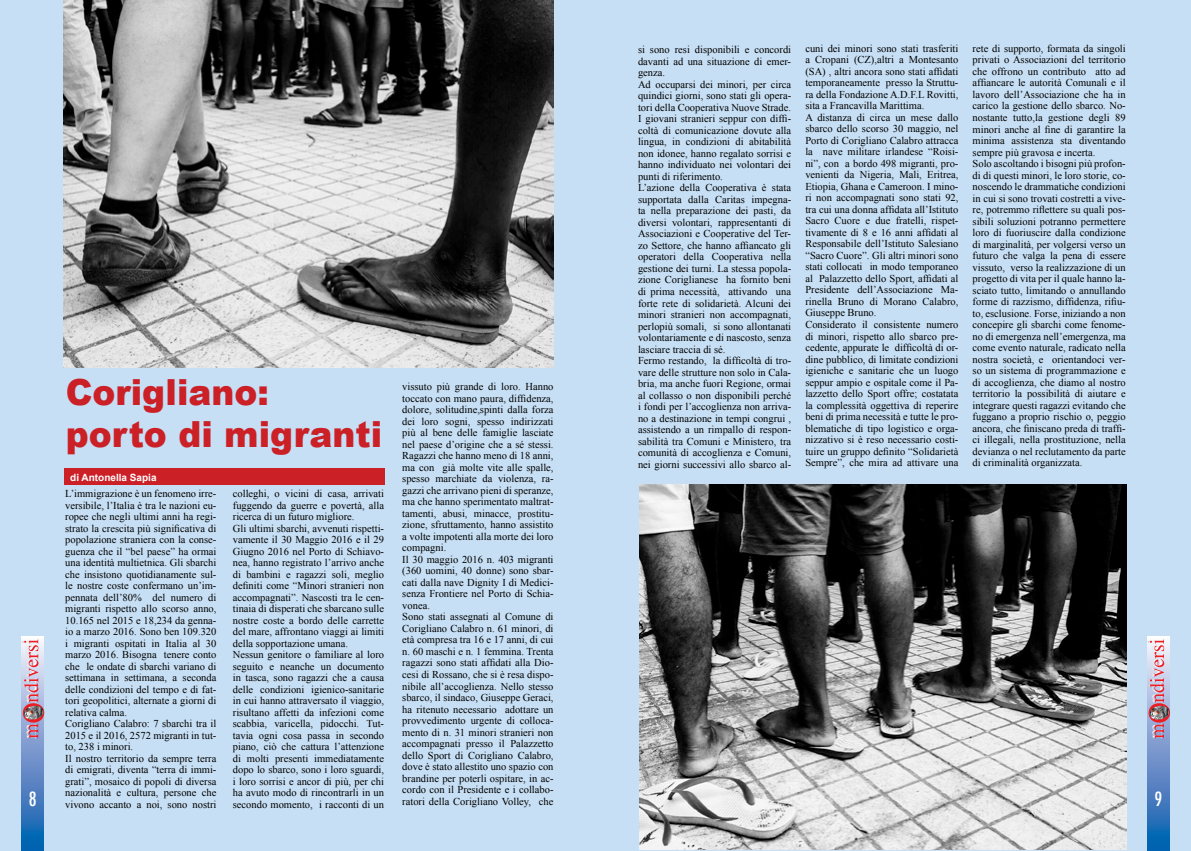
<style>
.page{position:relative;width:1191px;height:851px;background:#fff}
.page>*{position:absolute;margin:0;border:0;box-sizing:border-box;transform-origin:0 0}
.t1{font:900 36px/42px "Arial";color:#cc2027;scale:.96 1}
.t2{font:500 condensed 19px "Futura";color:#fff}
.t3{font:10.5px/11.5px "Times New Roman";color:#000}
.t4{font:700 10px "Arial";color:#fff}
</style>
<div class="page">
<div style="left:595px;top:0;width:596px;height:850px;background:#c7dff4"></div>
<div style="left:0;top:1px;width:595px;height:849px;background:#c7dff4"></div>
<svg style="left:1147px;top:636px;width:22px;height:214px;background:#4b81c1"></svg>
<svg style="left:1147px;top:639px;width:23px;height:99px;background:#cdb2c7"></svg>
<img style="left:1149px;top:705px;width:20px;height:14px">
<svg style="left:22px;top:636px;width:22px;height:214px;background:#4b81c1"></svg>
<svg style="left:22px;top:639px;width:22px;height:99px;background:#ceb0c5"></svg>
<img style="left:24px;top:705px;width:19px;height:14px">
<div style="left:65px;top:468px;width:320px;height:16px;background:#cc2027"></div>
<img style="left:64px;top:0;width:489px;height:367px">
<img style="left:639px;top:484px;width:487px;height:365px">
<p class="t3" style="left:638px;top:44px;width:155px">si sono resi disponibili e concordi davanti ad una situazione di emer&shy;genza.<br>Ad occuparsi dei minori, per circa quindici giorni, sono stati gli opera&shy;tori della Cooperativa Nuove Strade.<br>I giovani stranieri seppur con diffi&shy;coltà di comunicazione dovute alla lingua, in condizioni di abitabilità non idonee, hanno regalato sorrisi e hanno individuato nei volontari dei punti di riferimento.<br>L’azione della Cooperativa è stata supportata dalla Caritas impegna&shy;ta nella preparazione dei pasti, da diversi volontari, rappresentanti di Associazioni e Cooperative del Ter&shy;zo Settore, che hanno affiancato gli operatori della Cooperativa nella gestione dei turni. La stessa popola&shy;zione Coriglianese ha fornito beni di prima necessità, attivando una forte rete di solidarietà. Alcuni dei minori stranieri non accompagnati, perlopiù somali, si sono allontanati volontariamente e di nascosto, senza lasciare traccia di sé.<br>Fermo restando, la difficoltà di tro&shy;vare delle strutture non solo in Cala&shy;bria, ma anche fuori Regione, ormai al collasso o non disponibili perché i fondi per l’accoglienza non arriva&shy;no a destinazione in tempi congrui , assistendo a un rimpallo di respon&shy;sabilità tra Comuni e Ministero, tra comunità di accoglienza e Comuni, nei giorni successivi allo sbarco al-</p>
<p class="t3" style="left:805px;top:42px;width:155px">cuni dei minori sono stati trasferiti a Cropani (CZ),altri a Montesanto (SA) , altri ancora sono stati affidati temporaneamente presso la Struttu&shy;ra della Fondazione A.D.F.L Rovitti, sita a Francavilla Marittima.<br>A distanza di circa un mese dallo sbarco dello scorso 30 maggio, nel Porto di Corigliano Calabro attracca la nave militare irlandese “Roisi&shy;ni”, con a bordo 498 migranti, pro&shy;venienti da Nigeria, Mali, Eritrea, Etiopia, Ghana e Cameroon. I mino&shy;ri non accompagnati sono stati 92, tra cui una donna affidata all’Istituto Sacro Cuore e due fratelli, rispet&shy;tivamente di 8 e 16 anni affidati al Responsabile dell’Istituto Salesiano “Sacro Cuore”. Gli altri minori sono stati collocati in modo temporaneo al Palazzetto dello Sport, affidati al Presidente dell’Associazione Ma&shy;rinella Bruno di Morano Calabro, Giuseppe Bruno.<br>Considerato il consistente numero di minori, rispetto allo sbarco pre&shy;cedente, appurate le difficoltà di or&shy;dine pubblico, di limitate condizioni igieniche e sanitarie che un luogo seppur ampio e ospitale come il Pa&shy;lazzetto dello Sport offre; costatata la complessità oggettiva di reperire beni di prima necessità e tutte le pro&shy;blematiche di tipo logistico e orga&shy;nizzativo si è reso necessario costi&shy;tuire un gruppo definito “Solidarietà Sempre”, che mira ad attivare una</p>
<p class="t3" style="left:972px;top:43px;width:155px">rete di supporto, formata da singoli privati o Associazioni del territorio che offrono un contributo atto ad affiancare le autorità Comunali e il lavoro dell’Associazione che ha in carico la gestione dello sbarco. No&shy;nostante tutto,la gestione degli 89 minori anche al fine di garantire la minima assistenza sta diventando sempre più gravosa e incerta.<br>Solo ascoltando i bisogni più profon&shy;di di questi minori, le loro storie, co&shy;noscendo le drammatiche condizioni in cui si sono trovati costretti a vive&shy;re, potremmo riflettere su quali pos&shy;sibili soluzioni potranno permettere loro di fuoriuscire dalla condizione di marginalità, per volgersi verso un futuro che valga la pena di essere vissuto, verso la realizzazione di un progetto di vita per il quale hanno la&shy;sciato tutto, limitando o annullando forme di razzismo, diffidenza, rifiu&shy;to, esclusione. Forse, iniziando a non concepire gli sbarchi come fenome&shy;no di emergenza nell’emergenza, ma come evento naturale, radicato nella nostra società, e orientandoci ver&shy;so un sistema di programmazione e di accoglienza, che diamo al nostro territorio la possibilità di aiutare e integrare questi ragazzi evitando che fuggano a proprio rischio o, peggio ancora, che finiscano preda di traffi&shy;ci illegali, nella prostituzione, nella devianza o nel reclutamento da parte di criminalità organizzata.</p>
<h1 class="t1" style="left:66px;top:370px;width:331px">Corigliano:<br>porto di migranti</h1>
<p class="t3" style="left:233px;top:487px;width:153px">colleghi, o vicini di casa, arrivati fuggendo da guerre e povertà, alla ricerca di un futuro migliore.<br>Gli ultimi sbarchi, avvenuti rispetti&shy;vamente il 30 Maggio 2016 e il 29<br>Giugno 2016 nel Porto di Schiavo&shy;nea, hanno registrato l’arrivo anche di bambini e ragazzi soli, meglio definiti come “Minori stranieri non accompagnati”. Nascosti tra le cen&shy;tinaia di disperati che sbarcano sulle nostre coste a bordo delle carrette del mare, affrontano viaggi ai limiti della sopportazione umana.<br>Nessun genitore o familiare al loro seguito e neanche un documento in tasca, sono ragazzi che a causa delle condizioni igienico-sanitarie in cui hanno attraversato il viaggio, risultano affetti da infezioni come scabbia, varicella, pidocchi. Tut&shy;tavia ogni cosa passa in secondo piano, ciò che cattura l’attenzione di molti presenti immediatamente dopo lo sbarco, sono i loro sguardi, i loro sorrisi e ancor di più, per chi ha avuto modo di rincontrarli in un secondo momento, i racconti di un</p>
<p class="t3" style="left:402px;top:381px;width:153px">vissuto più grande di loro. Hanno toccato con mano paura, diffidenza, dolore, solitudine,spinti dalla forza dei loro sogni, spesso indirizzati più al bene delle famiglie lasciate nel paese d’origine che a sé stessi.<br>Ragazzi che hanno meno di 18 anni, ma con già molte vite alle spalle, spesso marchiate da violenza, ra&shy;gazzi che arrivano pieni di speranze, ma che hanno sperimentato maltrat&shy;tamenti, abusi, minacce, prostitu&shy;zione, sfruttamento, hanno assistito a volte impotenti alla morte dei loro compagni.<br>Il 30 maggio 2016 n. 403 migranti (360 uomini, 40 donne) sono sbar&shy;cati dalla nave Dignity I di Medici&shy;senza Frontiere nel Porto di Schia&shy;vonea.<br>Sono stati assegnati al Comune di Corigliano Calabro n. 61 minori, di età compresa tra 16 e 17 anni, di cui n. 60 maschi e n. 1 femmina. Trenta ragazzi sono stati affidati alla Dio&shy;cesi di Rossano, che si è resa dispo&shy;nibile all’accoglienza. Nello stesso sbarco, il sindaco, Giuseppe Geraci, ha ritenuto necessario adottare un provvedimento urgente di colloca&shy;mento di n. 31 minori stranieri non accompagnati presso il Palazzetto dello Sport di Corigliano Calabro, dove è stato allestito uno spazio con brandine per poterli ospitare, in ac&shy;cordo con il Presidente e i collabo&shy;ratori della Corigliano Volley, che</p>
<p class="t4" style="left:70px;top:470px;width:88px">di Antonella Sapia</p>
<p class="t3" style="left:65px;top:487px;width:153px">L’immigrazione è un fenomeno irre&shy;versibile, l’Italia è tra le nazioni eu&shy;ropee che negli ultimi anni ha regi&shy;strato la crescita più significativa di popolazione straniera con la conse&shy;guenza che il “bel paese” ha ormai una identità multietnica. Gli sbarchi che insistono quotidianamente sul&shy;le nostre coste confermano un’im&shy;pennata dell’80% del numero di migranti rispetto allo scorso anno, 10.165 nel 2015 e 18,234 da genna&shy;io a marzo 2016. Sono ben 109.320 i migranti ospitati in Italia al 30 marzo 2016. Bisogna tenere conto che le ondate di sbarchi variano di settimana in settimana, a seconda delle condizioni del tempo e di fat&shy;tori geopolitici, alternate a giorni di relativa calma.<br>Corigliano Calabro: 7 sbarchi tra il 2015 e il 2016, 2572 migranti in tut&shy;to, 238 i minori.<br>Il nostro territorio da sempre terra di emigrati, diventa “terra di immi&shy;grati”, mosaico di popoli di diversa nazionalità e cultura, persone che vivono accanto a noi, sono nostri</p>
<h2 class="t2" style="left:29px;top:786px;width:9px">8</h2>
<h2 class="t2" style="left:1154px;top:786px;width:9px">9</h2>
</div>
